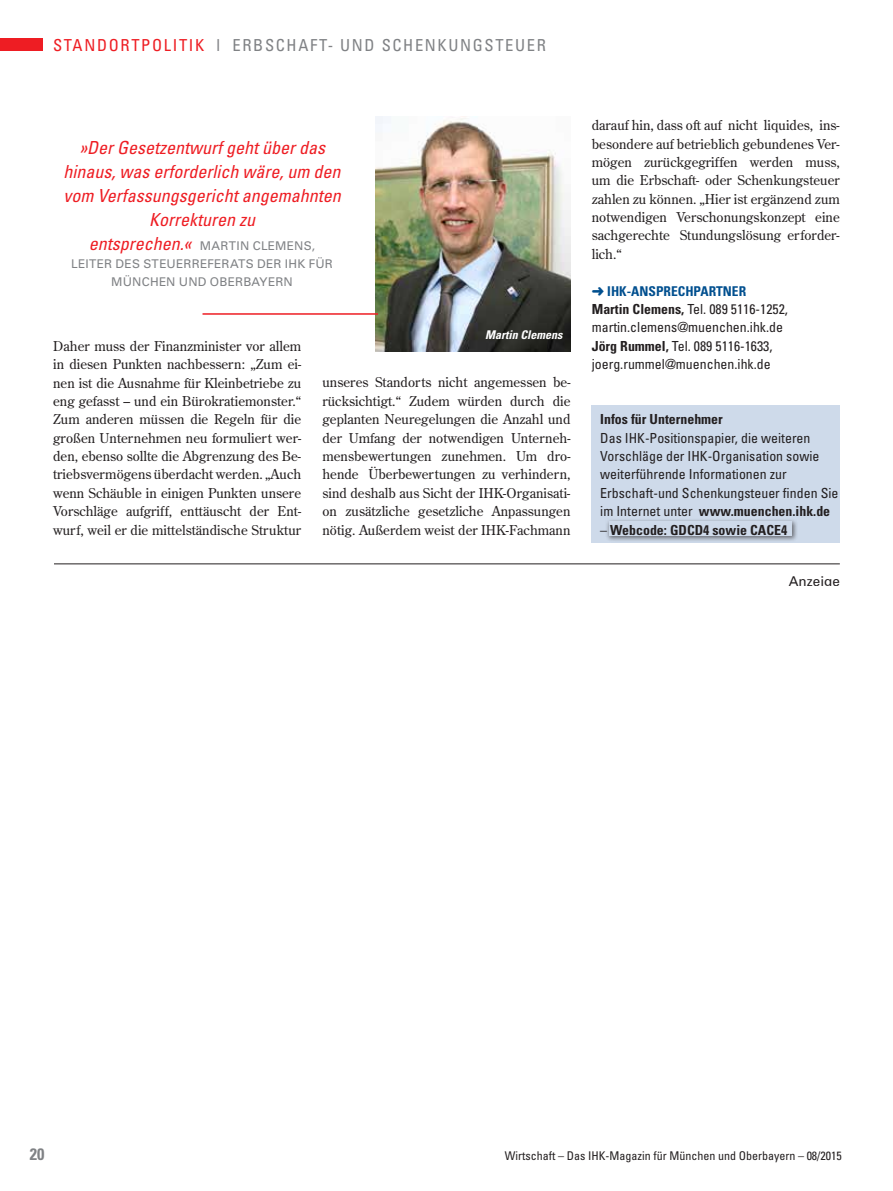
<style>
.page{position:relative;width:893px;height:1191px;background:#fff}
.page>*{position:absolute;margin:0;border:0;box-sizing:border-box;transform-origin:0 0}
.t1{font:italic condensed 18px/24px "Univers";color:#ee1d23;text-align:center}
.t2{font:condensed 16.5px "Univers";letter-spacing:.1em;color:#808285}
.t3{font:700 condensed 16.5px "Univers";color:#808285}
.t4{font:condensed 13.8px/18.3px "Univers";color:#231f20}
.t5{font:700 condensed 13.8px "Univers";color:#231f20}
.t6{font:13.5px/18.3px "Century Old Style";color:#231f20;text-align:justify}
.t7{font:700 condensed 13.5px "Univers";color:#004f8f}
.t8{font:13.5px "Univers";color:#231f20}
.t9{font:12px/18px "Univers";letter-spacing:.015em;color:#808285;text-align:center}
.t10{font:condensed 12px "Univers";color:#231f20}
.t11{font:italic 700 condensed 12px "Univers";color:#fff}
.s1{color:#ee1d23}
.s2{font-style:italic;font-stretch:condensed;font-size:18px;color:#ee1d23}
.s3{font-weight:700}
.s4{font-weight:400}
</style>
<div class="page">
<div style="left:0;top:38px;width:43px;height:13px;background:#ee1d23"></div>
<div style="left:592px;top:405px;width:248px;height:137px;background:#cedaea"></div>
<img style="left:376px;top:117px;width:194px;height:234px">
<hr style="left:202px;top:313px;width:176px;height:2px;background:#ee1d23">
<div style="left:605px;top:518px;width:193px;height:24px;background:#231f20;opacity:.6"></div>
<div style="left:609px;top:521px;width:183px;height:15px;background:#cedaea"></div>
<hr style="left:54px;top:563px;width:786px;height:1px;background:#231f20">
<p class="t2" style="left:53px;top:35px;width:494px"><span class="s1">STANDORTPOLITIK</span> l ERBSCHAFT- UND SCHENKUNGSTEUER</p>
<h1 class="t1" style="left:63px;top:136px;width:279px">»Der Gesetzentwurf geht über das hinaus, was erforderlich wäre, um den vom Verfassungsgericht angemahnten<br>Korrekturen zu</h1>
<p class="t9" style="left:71px;top:237px;width:263px"><span class="s2">entsprechen.«</span> MARTIN CLEMENS,<br>LEITER DES STEUERREFERATS DER IHK FÜR<br>MÜNCHEN UND OBERBAYERN</p>
<p class="t6" style="left:53px;top:336px;width:250px">Daher muss der Finanzminister vor allem in diesen Punkten nachbessern: „Zum ei&shy;nen ist die Ausnahme für Kleinbetriebe zu eng gefasst – und ein Bürokratiemonster.“ Zum anderen müssen die Regeln für die großen Unternehmen neu formuliert wer&shy;den, ebenso sollte die Abgrenzung des Be&shy;triebsvermögens überdacht werden. „Auch wenn Schäuble in einigen Punkten unsere Vorschläge aufgriff, enttäuscht der Ent&shy;wurf, weil er die mittelständische Struktur</p>
<p class="t11" style="left:485px;top:327px;width:79px">Martin Clemens</p>
<p class="t6" style="left:322px;top:373px;width:250px">unseres Standorts nicht angemessen be&shy;rücksichtigt.“ Zudem würden durch die geplanten Neuregelungen die Anzahl und der Umfang der notwendigen Unterneh&shy;mensbewertungen zunehmen. Um dro&shy;hende Überbewertungen zu verhindern, sind deshalb aus Sicht der IHK-Organisati&shy;on zusätzliche gesetzliche Anpassungen nötig. Außerdem weist der IHK-Fachmann</p>
<p class="t6" style="left:592px;top:116px;width:250px">darauf hin, dass oft auf nicht liquides, ins&shy;besondere auf betrieblich gebundenes Ver&shy;mögen zurückgegriffen werden muss, um die Erbschaft- oder Schenkungsteuer zahlen zu können. „Hier ist ergänzend zum notwendigen Verschonungskonzept eine sachgerechte Stundungslösung erforder&shy;lich.“</p>
<p class="t7" style="left:592px;top:282px;width:156px">➜ IHK-ANSPRECHPARTNER</p>
<p class="t4" style="left:592px;top:300px;width:198px"><span class="s3">Martin Clemens,</span> Tel. 089 5116-1252, martin.clemens@muenchen.ihk.de <span class="s3">Jörg Rummel,</span> Tel. 089 5116-1633, joerg.rummel@muenchen.ihk.de</p>
<p class="t5" style="left:600px;top:411px;width:124px">Infos für Unternehmer</p>
<p class="t4" style="left:600px;top:428px;width:240px">Das IHK-Positionspapier, die weiteren Vorschläge der IHK-Organisation sowie weiterführende Informationen zur Erbschaft-und Schenkungsteuer finden Sie im Internet unter <span class="s3">www.muenchen.ihk.de</span></p>
<p class="t5" style="left:600px;top:521px;width:188px"><span class="s4">–</span> Webcode: GDCD4 sowie CACE4</p>
<p class="t8" style="left:789px;top:573px;width:53px">Anzeige</p>
<p class="t3" style="left:30px;top:1143px;width:16px">20</p>
<p class="t10" style="left:505px;top:1147px;width:339px">Wirtschaft – Das IHK-Magazin für München und Oberbayern – 08/2015</p>
</div>
